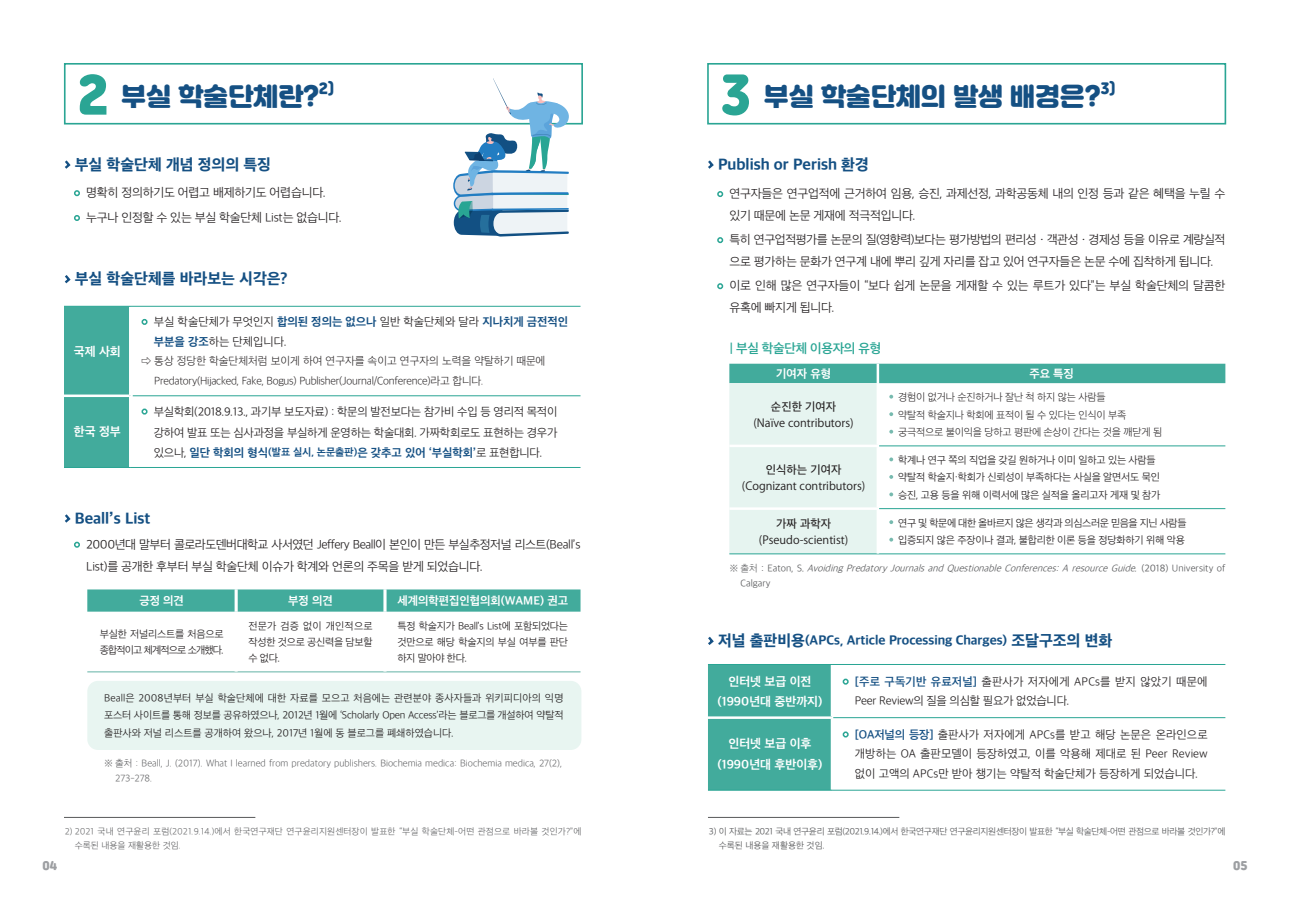
<style>
.page{position:relative;width:1290px;height:911px;background:#fff}
.page>*{position:absolute;margin:0;border:0;box-sizing:border-box;transform-origin:0 0}
.t1{font:50px "Jalnan OTF";color:#2aa594}
.t2{font:25px "Jalnan OTF";color:#155083}
.t3{font:15px "SD Gothic Neoa h Ex Bd";color:#155083}
.t4{font:14.62px "Jalnan OTF";color:#155083}
.t5{font:12.5px "SD Gothic Neoa h Ex Bd";color:#155083}
.t6{font:12.5px "SD Gothic Neoa f Sm";letter-spacing:-.02em;color:#2aa594}
.t7{font:11.88px/21.2px "SD Gothic Neoa c Lt";letter-spacing:-.04em;color:#231f20}
.t8{font:11.88px/21.2px "SD Gothic Neoa c Lt";letter-spacing:-.02em;color:#231f20}
.t9{font:11.88px "SD Gothic Neoa g Bd";color:#fff}
.t10{font:11.25px/19.9px "SD Gothic Neoa c Lt";color:#231f20;text-align:justify}
.t11{font:11.25px "Koz Go Pr 6 N";color:#231f20}
.t12{font:11.25px/19.8px "SD Gothic Neoa c Lt";letter-spacing:-.02em;color:#231f20}
.t13{font:11.25px "SD Gothic Neoa g Bd";color:#fff}
.t14{font:11.25px "SD Gothic Neoa e Md";color:#231f20}
.t15{font:11.25px "Jalnan";color:#9d9fa2}
.t16{font:10.62px/20px "SD Gothic Neoa b Ult Lt";letter-spacing:-.02em;color:#231f20}
.t17{font:10px/16.2px "SD Gothic Neoa c Lt";letter-spacing:-.02em;color:#231f20;text-align:justify}
.t18{font:10px "SD Gothic Neoa b Ult Lt";letter-spacing:-.02em;color:#231f20}
.t19{font:10px "SD Gothic Neoa c Lt";letter-spacing:-.04em;color:#231f20}
.t20{font:10px/16.2px "SD Gothic Neoa c Lt";letter-spacing:-.08em;color:#231f20}
.t21{font:italic 9.38px/15px "SD Gothic Neoa c Lt";color:#57585a}
.t22{font:9.38px/15px "SD Gothic Neoa b Ult Lt";color:#57585a}
.t23{font:8.75px/13.8px "SD Gothic Neoa c Lt";letter-spacing:-.04em;color:#57585a}
.t24{font:8.75px/13.8px "SD Gothic Neoa b Ult Lt";letter-spacing:.01em;color:#57585a}
.s1{font-family:"SD Gothic Neoa g Bd";color:#155083}
.s2{font-family:"SD Gothic Neoa g Bd";font-size:10px;color:#155083}
.s3{font-family:"SD Gothic Neoa b Ult Lt";font-style:normal}
.s4{font-style:normal}
.s5{font-size:15px}
.s6{font-family:"SD Gothic Neoa f Sm";color:#155083}
</style>
<div class="page">
<div style="left:707px;top:63px;width:519px;height:61px;border:2px solid #2aa594"></div>
<svg style="left:708px;top:160px;width:6px;height:9px"></svg>
<svg style="left:708px;top:636px;width:6px;height:9px"></svg>
<svg style="left:717px;top:191px;width:6px;height:6px"></svg>
<svg style="left:717px;top:237px;width:6px;height:6px"></svg>
<svg style="left:717px;top:283px;width:6px;height:6px"></svg>
<svg style="left:729px;top:364px;width:496px;height:190px"></svg>
<div style="left:708px;top:665px;width:123px;height:125px;background:#42ab9c"></div>
<hr style="left:708px;top:716px;width:125px;height:3px;background:#fff">
<hr style="left:708px;top:664px;width:124px;height:1px;background:#2aa594">
<hr style="left:832px;top:664px;width:393px;height:1px;background:#2aa594">
<hr style="left:708px;top:790px;width:124px;height:1px;background:#2aa594">
<hr style="left:832px;top:790px;width:393px;height:1px;background:#2aa594">
<hr style="left:833px;top:717px;width:392px;height:1px;background:#2aa594">
<div style="left:842px;top:678px;width:7px;height:6px;border:2px solid #2aa594;border-radius:50%"></div>
<div style="left:842px;top:731px;width:7px;height:6px;border:2px solid #2aa594;border-radius:50%"></div>
<hr style="left:708px;top:817px;width:191px;height:1px;background:#57585a">
<svg style="left:65px;top:160px;width:6px;height:9px"></svg>
<svg style="left:64px;top:275px;width:7px;height:9px"></svg>
<svg style="left:64px;top:514px;width:7px;height:9px"></svg>
<svg style="left:74px;top:190px;width:6px;height:6px"></svg>
<svg style="left:74px;top:215px;width:6px;height:6px"></svg>
<div style="left:74px;top:541px;width:6px;height:7px;border:2px solid #2aa594;border-radius:50%"></div>
<hr style="left:64px;top:817px;width:191px;height:1px;background:#57585a">
<div style="left:87px;top:681px;width:494px;height:69px;background:#e8f5f1;border-radius:11px"></div>
<div style="left:64px;top:63px;width:519px;height:61px;border:2px solid #2aa594"></div>
<div style="left:64px;top:307px;width:65px;height:160px;background:#42ab9c"></div>
<hr style="left:64px;top:394px;width:65px;height:3px;background:#fff">
<hr style="left:64px;top:306px;width:67px;height:1px;background:#2aa594">
<hr style="left:131px;top:306px;width:449px;height:1px;background:#2aa594">
<hr style="left:64px;top:467px;width:67px;height:1px;background:#2aa594">
<hr style="left:131px;top:467px;width:449px;height:1px;background:#2aa594">
<hr style="left:133px;top:395px;width:447px;height:1px;background:#2aa594">
<div style="left:141px;top:319px;width:7px;height:6px;border:2px solid #2aa594;border-radius:50%"></div>
<div style="left:141px;top:408px;width:7px;height:6px;border:2px solid #2aa594;border-radius:50%"></div>
<div style="left:87px;top:589px;width:493px;height:22px;background:#42ab9c"></div>
<hr style="left:87px;top:671px;width:149px;height:1px;background:#63b2a5">
<hr style="left:236px;top:671px;width:149px;height:1px;background:#63b2a5">
<hr style="left:385px;top:671px;width:195px;height:1px;background:#63b2a5">
<hr style="left:235px;top:589px;width:3px;height:22px;background:#fff">
<hr style="left:383px;top:589px;width:3px;height:22px;background:#fff">
<svg style="left:453px;top:78px;width:116px;height:159px"></svg>
<p class="t1" style="left:77px;top:61px;width:33px">2</p>
<p class="t2" style="left:121px;top:79px;width:199px">부실 학술단체란?</p>
<p class="t4" style="left:319px;top:79px;width:17px">2)</p>
<p class="t3" style="left:75px;top:157px;width:198px">부실 학술단체 개념 정의의 특징</p>
<p class="t8" style="left:86px;top:182px;width:241px">명확히 정의하기도 어렵고 배제하기도 어렵습니다.</p>
<p class="t8" style="left:86px;top:207px;width:257px">누구나 인정할 수 있는 부실 학술단체 List는 없습니다.</p>
<p class="t3" style="left:75px;top:271px;width:214px">부실 학술단체를 바라보는 시각은?</p>
<p class="t9" style="left:74px;top:345px;width:49px">국제 사회</p>
<p class="t9" style="left:74px;top:426px;width:49px">한국 정부</p>
<p class="t10" style="left:154px;top:312px;width:416px">부실 학술단체가 무엇인지 <span class="s1">합의된 정의는 없으나</span> 일반 학술단체와 달라 <span class="s1">지나치게 금전적인 부분을 강조</span>하는 단체입니다.</p>
<p class="t16" style="left:154px;top:351px;width:392px;text-indent:-13px">⇨ 통상 정당한 학술단체처럼 보이게 하여 연구자를 속이고 연구자의 노력을 약탈하기 때문에<br>Predatory(Hijacked, Fake, Bogus) Publisher(Journal/Conference)라고 합니다.</p>
<p class="t10" style="left:154px;top:401px;width:405px;line-height:20.5px">부실학회(2018.9.13., 과기부 보도자료) : 학문의 발전보다는 참가비 수입 등 영리적 목적이 강하여 발표 또는 심사과정을 부실하게 운영하는 학술대회. 가짜학회로도 표현하는 경우가 있으나, <span class="s1">일단 학회의 형식</span><span class="s2">(발표 실시, 논문출판)</span><span class="s1">은 갖추고 있어 ‘부실학회’</span>로 표현합니다.</p>
<p class="t3" style="left:75px;top:510px;width:77px">Beall’s List</p>
<p class="t7" style="left:86px;top:533px;width:496px;line-height:21.9px">2000년대 말부터 콜로라도덴버대학교 사서였던 Jeffery Beall이 본인이 만든 부실추정저널 리스트(Beall’s<br>List)를 공개한 후부터 부실 학술단체 이슈가 학계와 언론의 주목을 받게 되었습니다.</p>
<p class="t13" style="left:139px;top:595px;width:46px">긍정 의견</p>
<p class="t13" style="left:288px;top:595px;width:46px">부정 의견</p>
<p class="t13" style="left:397px;top:595px;width:172px">세계의학편집인협의회(WAME) 권고</p>
<p class="t20" style="left:100px;top:625px;width:125px">부실한 저널리스트를 처음으로 종합적이고 체계적으로 소개했다.</p>
<p class="t17" style="left:249px;top:617px;width:126px">전문가 검증 없이 개인적으로 작성한 것으로 공신력을 담보할 수 없다.</p>
<p class="t17" style="left:397px;top:617px;width:172px">특정 학술지가 Beall’s List에 포함되었다는 것만으로 해당 학술지의 부실 여부를 판단 하지 말아야 한다.</p>
<p class="t17" style="left:104px;top:689px;width:461px;line-height:17.5px">Beall은 2008년부터 부실 학술단체에 대한 자료를 모으고 처음에는 관련분야 종사자들과 위키피디아의 익명 포스터 사이트를 통해 정보를 공유하였으나, 2012년 1월에 ‘Scholarly Open Access’라는 블로그를 개설하여 약탈적 출판사와 저널 리스트를 공개하여 왔으나, 2017년 1월에 동 블로그를 폐쇄하였습니다.</p>
<p class="t22" style="left:115px;top:756px;width:448px;text-indent:-11px">※ 출처 : Beall, J. (2017). What I learned from predatory publishers. Biochemia medica: Biochemia medica, 27(2),<br>273-278.</p>
<p class="t24" style="left:75px;top:825px;width:508px;text-indent:-10px">2) 2021 국내 연구윤리 포럼(2021.9.14.)에서 한국연구재단 연구윤리지원센터장이 발표한 “부실 학술단체–어떤 관점으로 바라볼 것인가?”에 수록된 내용을 재활용한 것임.</p>
<p class="t1" style="left:720px;top:61px;width:33px">3</p>
<p class="t2" style="left:764px;top:79px;width:338px">부실 학술단체의 발생 배경은?</p>
<p class="t4" style="left:1100px;top:79px;width:17px">3)</p>
<p class="t3" style="left:718px;top:157px;width:152px">Publish or Perish 환경</p>
<p class="t8" style="left:729px;top:183px;width:497px">연구자들은 연구업적에 근거하여 임용, 승진, 과제선정, 과학공동체 내의 인정 등과 같은 혜택을 누릴 수 있기 때문에 논문 게재에 적극적입니다.</p>
<p class="t7" style="left:729px;top:229px;width:497px">특히 연구업적평가를 논문의 질(영향력)보다는 평가방법의 편리성ㆍ객관성ㆍ경제성 등을 이유로 계량실적 으로 평가하는 문화가 연구계 내에 뿌리 깊게 자리를 잡고 있어 연구자들은 논문 수에 집착하게 됩니다.</p>
<p class="t8" style="left:729px;top:275px;width:497px">이로 인해 많은 연구자들이 “보다 쉽게 논문을 게재할 수 있는 루트가 있다”는 부실 학술단체의 달콤한 유혹에 빠지게 됩니다.</p>
<p class="t6" style="left:729px;top:342px;width:153px">| 부실 학술단체 이용자의 유형</p>
<p class="t13" style="left:776px;top:368px;width:56px">기여자 유형</p>
<p class="t13" style="left:1029px;top:368px;width:46px">주요 특징</p>
<p class="t14" style="left:771px;top:401px;width:67px">순진한 기여자</p>
<p class="t11" style="left:753px;top:416px;width:102px">(Naïve contributors)</p>
<p class="t18" style="left:898px;top:392px;width:209px">경험이 없거나 순진하거나 잘난 척 하지 않는 사람들</p>
<p class="t18" style="left:898px;top:409px;width:229px">약탈적 학술지나 학회에 표적이 될 수 있다는 인식이 부족</p>
<p class="t18" style="left:898px;top:427px;width:265px">궁극적으로 불이익을 당하고 평판에 손상이 간다는 것을 깨닫게 됨</p>
<p class="t14" style="left:766px;top:463px;width:77px">인식하는 기여자</p>
<p class="t11" style="left:742px;top:479px;width:125px">(Cognizant contributors)</p>
<p class="t17" style="left:898px;top:451px;width:259px">학계나 연구 쪽의 직업을 갖길 원하거나 이미 일하고 있는 사람들</p>
<p class="t17" style="left:898px;top:469px;width:263px">약탈적 학술지·학회가 신뢰성이 부족하다는 사실을 알면서도 묵인</p>
<p class="t17" style="left:898px;top:486px;width:264px">승진, 고용 등을 위해 이력서에 많은 실적을 올리고자 게재 및 참가</p>
<p class="t19" style="left:898px;top:517px;width:290px">연구 및 학문에 대한 올바르지 않은 생각과 의심스러운 믿음을 지닌 사람들</p>
<p class="t17" style="left:898px;top:532px;width:288px">입증되지 않은 주장이나 결과, 불합리한 이론 등을 정당화하기 위해 악용</p>
<p class="t21" style="left:740px;top:561px;width:486px;text-indent:-11px"><span class="s3">※ 출 처</span> <span class="s4">: E a t o n , S .</span> Avoiding Predatory Journals and Questionable Conferences: A resource Guide. <span class="s4">( 2 0 1 8 ) U n i v e r s i t y o f<br>Calgary</span></p>
<p class="t14" style="left:776px;top:517px;width:56px">가짜 과학자</p>
<p class="t11" style="left:759px;top:533px;width:91px">(Pseudo-scientist)</p>
<p class="t5" style="left:718px;top:634px;width:396px"><span class="s5">저널 출판비용</span>(APCs, Article Processing Charges) <span class="s5">조달구조의 변화</span></p>
<p class="t9" style="left:728px;top:675px;width:85px">인터넷 보급 이전</p>
<p class="t9" style="left:717px;top:695px;width:107px">(1990년대 중반까지)</p>
<p class="t9" style="left:728px;top:738px;width:85px">인터넷 보급 이후</p>
<p class="t9" style="left:717px;top:758px;width:107px">(1990년대 후반이후)</p>
<p class="t12" style="left:855px;top:671px;width:354px"><span class="s6">[주로 구독기반 유료저널]</span> 출판사가 저자에게 APCs를 받지 않았기 때문에<br>Peer Review의 질을 의심할 필요가 없었습니다.</p>
<p class="t10" style="left:855px;top:724px;width:354px"><span class="s6">[OA저널의 등장]</span> 출판사가 저자에게 APCs를 받고 해당 논문은 온라인으로 개방하는 OA 출판모델이 등장하였고, 이를 악용해 제대로 된 Peer Review 없이 고액의 APCs만 받아 챙기는 약탈적 학술단체가 등장하게 되었습니다.</p>
<p class="t23" style="left:719px;top:825px;width:508px;text-indent:-10px">3) 이 자료는 2021 국내 연구윤리 포럼(2021.9.14.)에서 한국연구재단 연구윤리지원센터장이 발표한 “부실 학술단체–어떤 관점으로 바라볼 것인가?”에 수록된 내용을 재활용한 것임.</p>
<p class="t15" style="left:43px;top:858px;width:16px">04</p>
<p class="t15" style="left:1233px;top:858px;width:16px">05</p>
</div>
